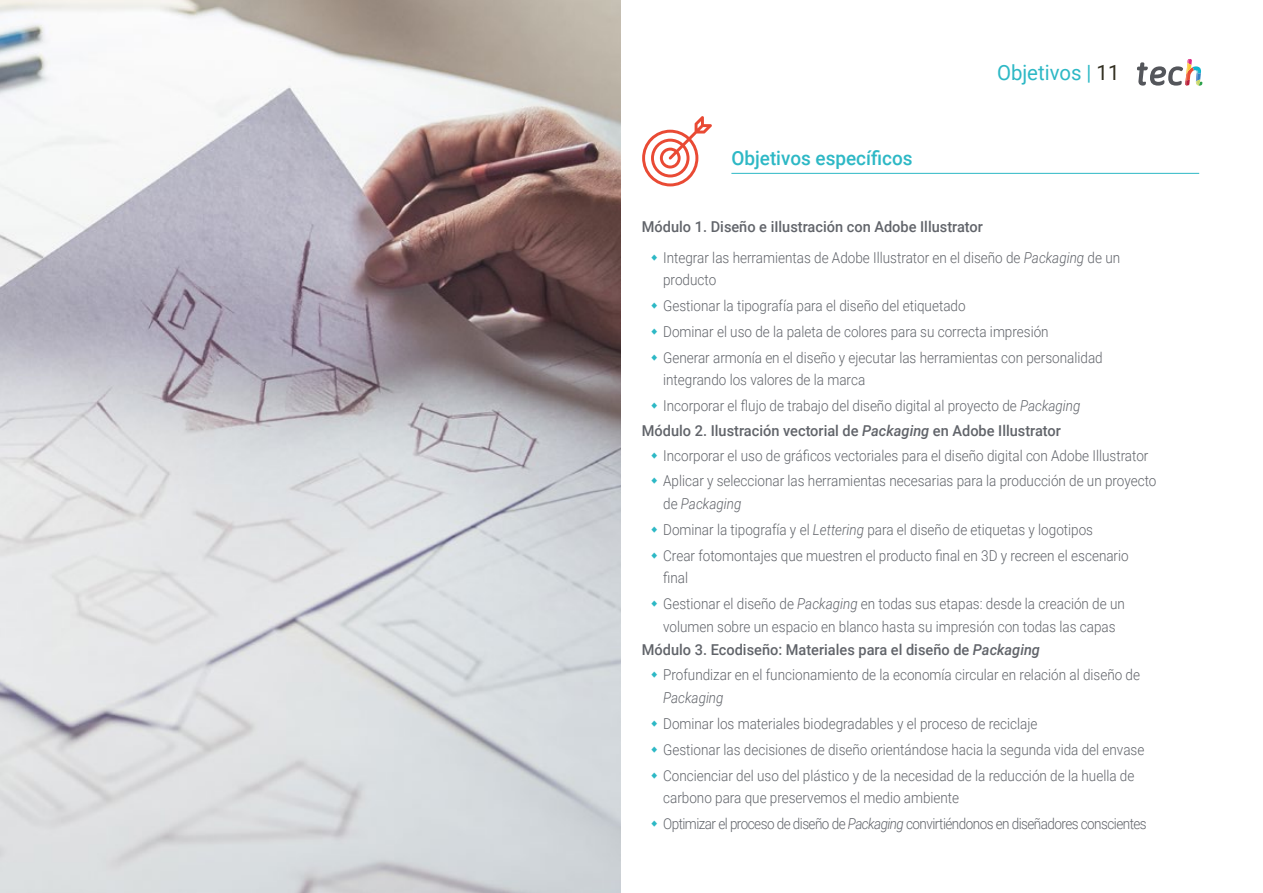
<style>
.page{position:relative;width:1263px;height:893px;background:#fff}
.page>*{position:absolute;margin:0;border:0;box-sizing:border-box;transform-origin:0 0}
.t1{font:21px "Roboto";color:#2db8c5}
.t2{font:500 19.5px "Roboto";color:#2db8c5}
.t3{font:300 15px/26px "Roboto";color:#61646a;scale:.9 1}
.t4{font:300 15px/26px "Roboto";letter-spacing:-.04em;color:#61646a;scale:.9 1}
.t5{font:italic 300 15px "Roboto";color:#61646a;scale:.9 1}
.s1{color:#312e20}
.s2{font-weight:500}
.s3{font-style:italic}
.s4{font-weight:500;font-style:italic}
</style>
<div class="page">
<hr style="left:731px;top:173px;width:468px;height:1px;background:#2db8c5">
<svg style="left:642px;top:116px;width:70px;height:70px"></svg>
<img style="left:0;top:0;width:621px;height:893px">
<svg style="left:1137px;top:59px;width:65px;height:27px"></svg>
<h2 class="t2" style="left:731px;top:144px;width:183px">Objetivos específicos</h2>
<h1 class="t1" style="left:997px;top:57px;width:124px">Objetivos | <span class="s1">11</span></h1>
<p class="t3" style="left:663px;top:210px;width:509px;line-height:31px;text-indent:-21px"><span class="s2">Módulo 1. Diseño e iIlustración con Adobe Illustrator<br></span>Integrar las herramientas de Adobe Illustrator en el diseño de <span class="s3">Packaging</span> de un</p>
<p class="t3" style="left:663px;top:266px;width:490px">producto<br>Gestionar la tipografía para el diseño del etiquetado<br>Dominar el uso de la paleta de colores para su correcta impresión<br>Generar armonía en el diseño y ejecutar las herramientas con personalidad</p>
<p class="t3" style="left:663px;top:366px;width:465px">integrando los valores de la marca<br>Incorporar el flujo de trabajo del diseño digital al proyecto de <span class="s3">Packaging</span></p>
<p class="t3" style="left:663px;top:417px;width:550px;line-height:25.5px;text-indent:-21px"><span class="s2">Módulo 2. Ilustración vectorial de</span> <span class="s4">Packaging</span> <span class="s2">en Adobe Illustrator<br></span>Incorporar el uso de gráficos vectoriales para el diseño digital con Adobe Illustrator<br>Aplicar y seleccionar las herramientas necesarias para la producción de un proyecto</p>
<p class="t3" style="left:663px;top:490px;width:519px">de <span class="s3">Packaging<br></span>Dominar la tipografía y el <span class="s3">Lettering</span> para el diseño de etiquetas y logotipos<br>Crear fotomontajes que muestren el producto final en 3D y recreen el escenario</p>
<p class="t3" style="left:663px;top:564px;width:514px">final<br>Gestionar el diseño de <span class="s3">Packaging</span> en todas sus etapas: desde la creación de un</p>
<p class="t3" style="left:642px;top:614px;width:528px;line-height:23px;text-indent:21px">volumen sobre un espacio en blanco hasta su impresión con todas las capas<br><span class="s2">Módulo 3. Ecodiseño: Materiales para el diseño de</span> <span class="s4">Packaging</span></p>
<p class="t3" style="left:663px;top:662px;width:531px">Profundizar en el funcionamiento de la economía circular en relación al diseño de</p>
<p class="t5" style="left:663px;top:687px;width:69px">Packaging</p>
<p class="t3" style="left:663px;top:710px;width:536px">Dominar los materiales biodegradables y el proceso de reciclaje<br>Gestionar las decisiones de diseño orientándose hacia la segunda vida del envase<br>Concienciar del uso del plástico y de la necesidad de la reducción de la huella de</p>
<p class="t4" style="left:663px;top:784px;width:539px">carbono para que preservemos el medio ambiente<br>Optimizar el proceso de diseño de <span class="s3">Packaging</span> convirtiéndonos en diseñadores conscientes</p>
</div>
